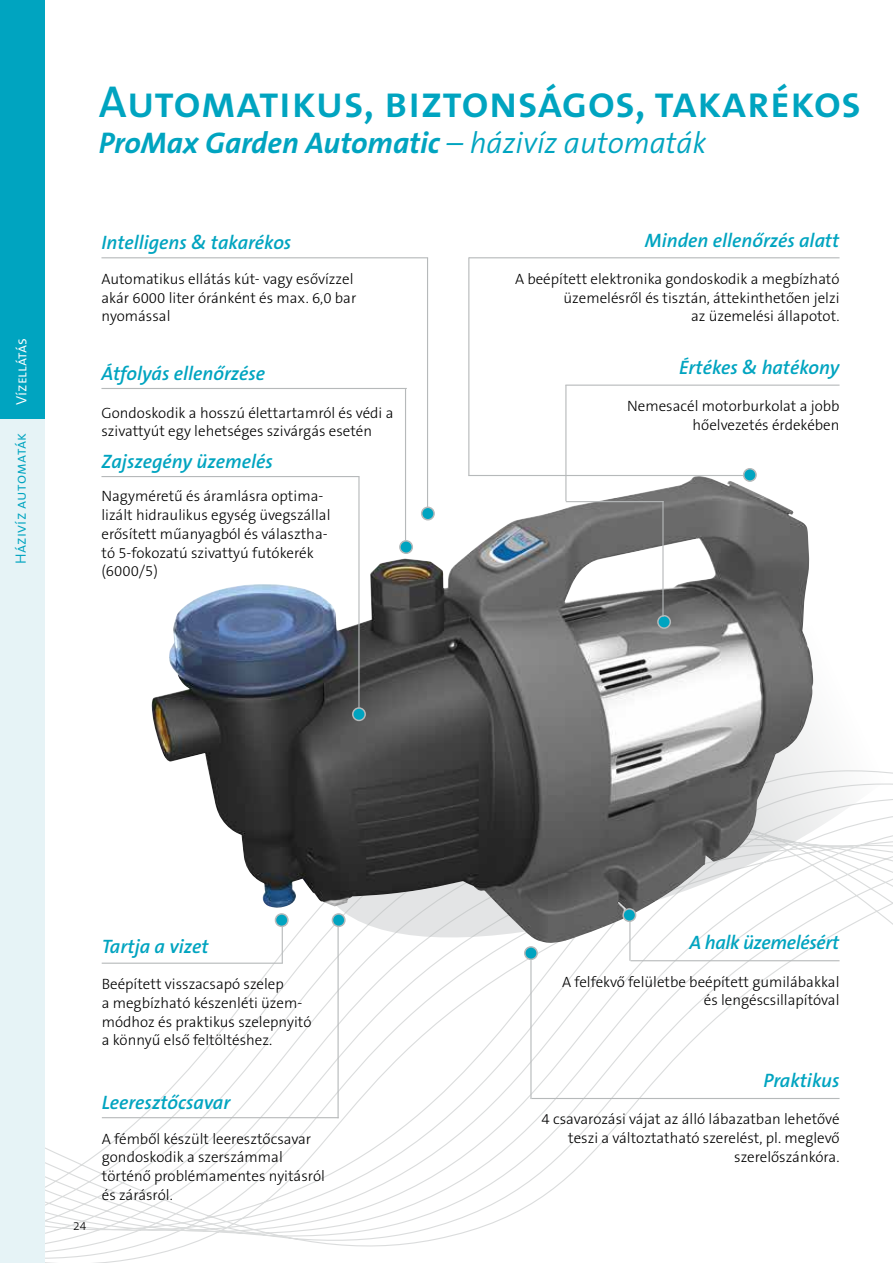
<style>
.page{position:relative;width:893px;height:1263px;background:#fff}
.page>*{position:absolute;margin:0;border:0;box-sizing:border-box;transform-origin:0 0}
.t1{font:45px "The Sans LP6 Se Bld";color:#00a4c0}
.t2{font:italic 700 30px "The Sans B Plus W7";color:#00a4c0}
.t3{font:italic 600 19.5px "The Sans B Plus W6";color:#00a4c0}
.t4{font:italic 600 19.5px "The Sans B Plus W6";letter-spacing:-.02em;color:#00a4c0}
.t5{font:300 15px/18.8px "The Sans B Plus W3";color:#000}
.t6{font:15px "The Sans LP4 Se Lig";letter-spacing:.015em;color:#00a4c0}
.t7{font:15px "The Sans LP4 Se Lig";color:#fff}
.t8{font:300 12px "The Sans B Plus W3";color:#000}
.s1{font-family:"The Sans B Plus W4";font-weight:300}
</style>
<div class="page">
<svg style="left:45px;top:703px;width:795px;height:560px"></svg>
<svg style="left:307px;top:524px;width:586px;height:420px"></svg>
<img style="left:152px;top:477px;width:610px;height:466px">
<div style="left:0;top:0;width:45px;height:419px;background:#00a4c0"></div>
<div style="left:0;top:419px;width:45px;height:844px;background:#e6f3f6"></div>
<hr style="left:469px;top:257px;width:370px;height:1px;background:#b6b9ba">
<hr style="left:468px;top:257px;width:1px;height:218px;background:#b6b9ba">
<hr style="left:102px;top:963px;width:181px;height:1px;background:#b6b9ba">
<hr style="left:530px;top:960px;width:1px;height:139px;background:#b6b9ba">
<hr style="left:629px;top:920px;width:1px;height:41px;background:#b6b9ba">
<hr style="left:531px;top:1098px;width:308px;height:1px;background:#b6b9ba">
<hr style="left:630px;top:960px;width:209px;height:1px;background:#b6b9ba">
<hr style="left:101px;top:257px;width:327px;height:1px;background:#b6b9ba">
<hr style="left:101px;top:476px;width:259px;height:1px;background:#b6b9ba">
<hr style="left:102px;top:1117px;width:237px;height:1px;background:#b6b9ba">
<hr style="left:427px;top:258px;width:1px;height:258px;background:#b6b9ba">
<hr style="left:338px;top:922px;width:1px;height:196px;background:#b6b9ba">
<hr style="left:358px;top:477px;width:2px;height:236px;background:#b6b9ba">
<div style="left:422px;top:507px;width:12px;height:13px;background:#00a4c0;border-radius:50%"></div>
<div style="left:421px;top:507px;width:14px;height:13px;border:2px solid #b6b9ba;border-radius:50%"></div>
<div style="left:332px;top:914px;width:13px;height:12px;background:#00a4c0;border-radius:50%"></div>
<div style="left:332px;top:913px;width:14px;height:14px;border:2px solid #b6b9ba;border-radius:50%"></div>
<div style="left:400px;top:541px;width:12px;height:12px;background:#00a4c0;border-radius:50%"></div>
<div style="left:399px;top:540px;width:14px;height:14px;border:2px solid #b6b9ba;border-radius:50%"></div>
<hr style="left:282px;top:917px;width:1px;height:46px;background:#b6b9ba">
<div style="left:525px;top:947px;width:12px;height:12px;background:#00a4c0;border-radius:50%"></div>
<div style="left:524px;top:946px;width:14px;height:14px;border:2px solid #b6b9ba;border-radius:50%"></div>
<div style="left:623px;top:909px;width:13px;height:12px;background:#00a4c0;border-radius:50%"></div>
<div style="left:622px;top:908px;width:14px;height:14px;border:2px solid #b6b9ba;border-radius:50%"></div>
<div style="left:275px;top:914px;width:13px;height:12px;background:#00a4c0;border-radius:50%"></div>
<div style="left:275px;top:913px;width:14px;height:14px;border:2px solid #b6b9ba;border-radius:50%"></div>
<hr style="left:468px;top:475px;width:275px;height:1px;background:#b6b9ba">
<div style="left:744px;top:469px;width:12px;height:12px;background:#00a4c0;border-radius:50%"></div>
<div style="left:743px;top:468px;width:14px;height:14px;border:2px solid #b6b9ba;border-radius:50%"></div>
<hr style="left:101px;top:388px;width:306px;height:1px;background:#b6b9ba">
<hr style="left:405px;top:389px;width:1px;height:151px;background:#b6b9ba">
<div style="left:353px;top:708px;width:12px;height:12px;background:#00a4c0;border-radius:50%"></div>
<div style="left:352px;top:707px;width:14px;height:14px;border:2px solid #b6b9ba;border-radius:50%"></div>
<hr style="left:565px;top:385px;width:274px;height:1px;background:#b6b9ba">
<hr style="left:565px;top:385px;width:1px;height:116px;background:#b6b9ba">
<div style="left:658px;top:616px;width:12px;height:12px;background:#00a4c0;border-radius:50%"></div>
<div style="left:657px;top:615px;width:14px;height:14px;border:2px solid #b6b9ba;border-radius:50%"></div>
<hr style="left:566px;top:501px;width:98px;height:1px;background:#b6b9ba">
<hr style="left:662px;top:501px;width:2px;height:116px;background:#b6b9ba">
<p class="t7" style="left:12px;top:405px;width:69px;rotate:-90deg">Vízellátás</p>
<p class="t6" style="left:11px;top:564px;width:133px;rotate:-90deg">Házivíz automaták</p>
<h1 class="t1" style="left:99px;top:73px;width:764px">Automatikus, biztonságos, takarékos</h1>
<h2 class="t2" style="left:99px;top:124px;width:609px">ProMax Garden Automatic <span class="s1">– házivíz automaták</span></h2>
<h3 class="t3" style="left:101px;top:231px;width:191px">Intelligens &amp; takarékos</h3>
<p class="t5" style="left:101px;top:269px;width:256px">Automatikus ellátás kút- vagy esővízzel akár 6000 liter óránként és max. 6,0 bar nyomással</p>
<h3 class="t3" style="left:101px;top:361px;width:165px">Átfolyás ellenőrzése</h3>
<p class="t5" style="left:101px;top:403px;width:294px">Gondoskodik a hosszú élettartamról és védi a szivattyút egy lehetséges szivárgás esetén</p>
<h3 class="t3" style="left:101px;top:449px;width:173px">Zajszegény üzemelés</h3>
<p class="t5" style="left:101px;top:487px;width:231px">Nagyméretű és áramlásra optima&shy;lizált hidraulikus egység üvegszállal erősített műanyagból és választha&shy;tó 5-fokozatú szivattyú futókerék (6000/5)</p>
<h3 class="t3" style="left:645px;top:228px;width:196px">Minden ellenőrzés alatt</h3>
<p class="t5" style="left:515px;top:269px;width:326px;text-align:right">A beépített elektronika gondoskodik a megbízható üzemelésről és tisztán, áttekinthetően jelzi<br>az üzemelési állapotot.</p>
<h3 class="t3" style="left:679px;top:356px;width:162px">Értékes &amp; hatékony</h3>
<p class="t5" style="left:627px;top:397px;width:214px;text-align:right">Nemesacél motorburkolat a jobb hőelvezetés érdekében</p>
<h3 class="t3" style="left:102px;top:934px;width:108px">Tartja a vizet</h3>
<p class="t5" style="left:102px;top:975px;width:211px">Beépített visszacsapó szelep<br>a megbízható készenléti üzem&shy;módhoz és praktikus szelepnyitó a könnyű első feltöltéshez.</p>
<p class="t8" style="left:73px;top:1218px;width:15px">24</p>
<h3 class="t3" style="left:102px;top:1090px;width:130px">Leeresztőcsavar</h3>
<p class="t5" style="left:102px;top:1129px;width:225px">A fémből készült leeresztőcsavar gondoskodik a szerszámmal történő problémamentes nyitásról és zárásról.</p>
<h3 class="t4" style="left:689px;top:930px;width:151px">A halk üzemelésért</h3>
<p class="t5" style="left:562px;top:972px;width:279px;text-align:right">A felfekvő felületbe beépített gumilábakkal és lengéscsillapítóval</p>
<h3 class="t3" style="left:763px;top:1068px;width:78px">Praktikus</h3>
<p class="t5" style="left:542px;top:1110px;width:299px;text-align:right">4 csavarozási vájat az álló lábazatban lehetővé teszi a változtatható szerelést, pl. meglevő szerelőszánkóra.</p>
</div>
